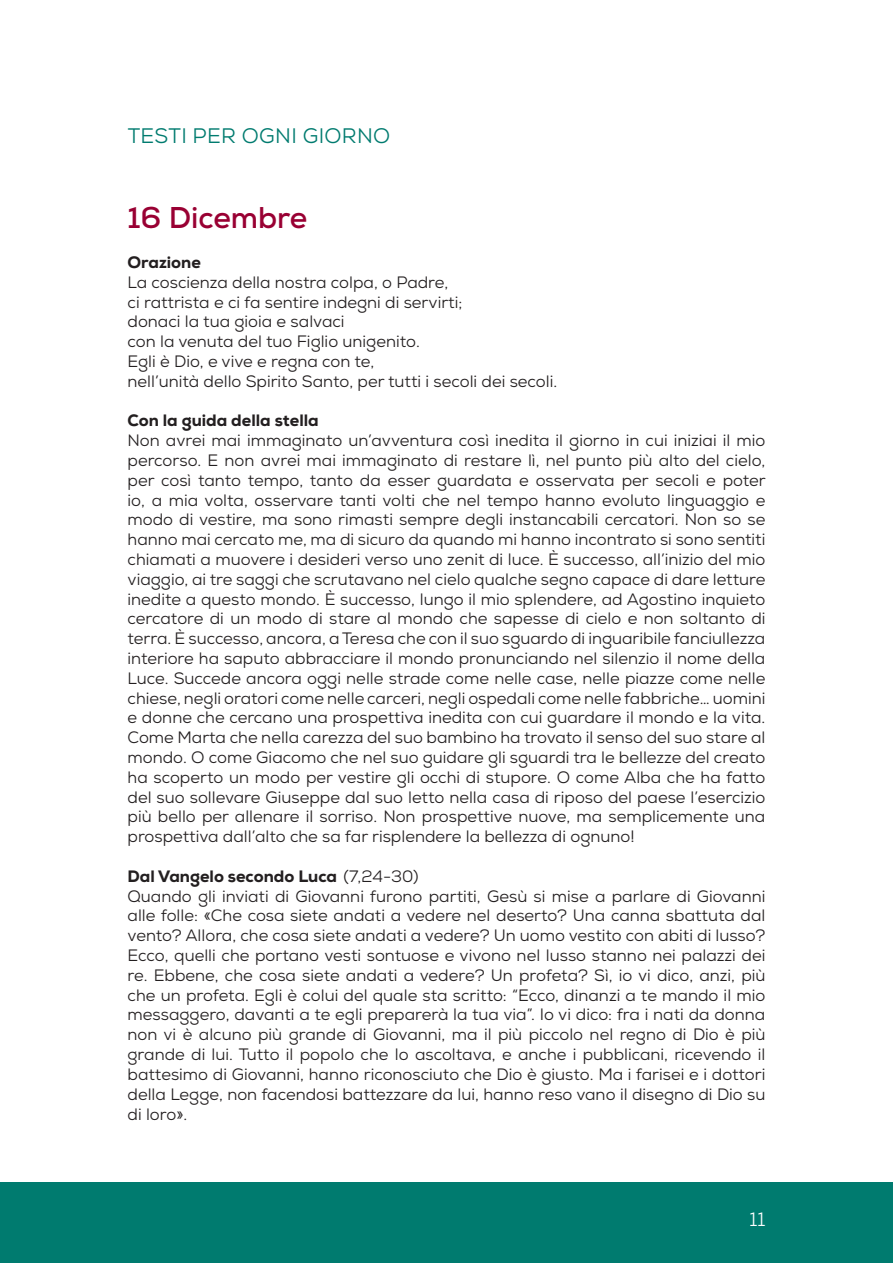
<style>
.page{position:relative;width:893px;height:1263px;background:#fff}
.page>*{position:absolute;margin:0;border:0;box-sizing:border-box;transform-origin:0 0}
.Normal__Web{font:700 30px "Nexa";color:#903}
.t1{font:21px "Nexa";letter-spacing:.015em;color:#007b6f}
.t2{font:19.5px "Nexa";color:#fff}
.Normale{font:16.5px/19.8px "Nexa";color:#231f20;text-align:justify}
.Normale-2{font:800 16.5px "Nexa";color:#231f20}
.s1{font-weight:400}
</style>
<div class="page">
<div style="left:0;top:1182px;width:893px;height:81px;background:#007b6f"></div>
<p class="t1" style="left:128px;top:123px;width:264px">TESTI PER OGNI GIORNO</p>
<p class="Normal__Web" style="left:128px;top:199px;width:181px">16 Dicembre</p>
<p class="Normale-2" style="left:128px;top:252px;width:75px">Orazione</p>
<p class="Normale" style="left:128px;top:272px;width:322px">La coscienza della nostra colpa, o Padre,</p>
<p class="Normale" style="left:128px;top:292px;width:336px">ci rattrista e ci fa sentire indegni di servirti;</p>
<p class="Normale" style="left:128px;top:312px;width:219px">donaci la tua gioia e salvaci</p>
<p class="Normale" style="left:128px;top:332px;width:294px">con la venuta del tuo Figlio unigenito.</p>
<p class="Normale" style="left:128px;top:351px;width:248px">Egli è Dio, e vive e regna con te,</p>
<p class="Normale" style="left:128px;top:371px;width:431px">nell’unità dello Spirito Santo, per tutti i secoli dei secoli.</p>
<p class="Normale-2" style="left:128px;top:410px;width:193px">Con la guida della stella</p>
<p class="Normale" style="left:128px;top:431px;width:640px">Non avrei mai immaginato un’avventura così inedita il giorno in cui iniziai il mio percorso. E non avrei mai immaginato di restare lì, nel punto più alto del cielo, per così tanto tempo, tanto da esser guardata e osservata per secoli e poter io, a mia volta, osservare tanti volti che nel tempo hanno evoluto linguaggio e modo di vestire, ma sono rimasti sempre degli instancabili cercatori. Non so se hanno mai cercato me, ma di sicuro da quando mi hanno incontrato si sono sentiti chiamati a muovere i desideri verso uno zenit di luce. È successo, all’inizio del mio viaggio, ai tre saggi che scrutavano nel cielo qualche segno capace di dare letture inedite a questo mondo. È successo, lungo il mio splendere, ad Agostino inquieto cercatore di un modo di stare al mondo che sapesse di cielo e non soltanto di terra. È successo, ancora, a Teresa che con il suo sguardo di inguaribile fanciullezza interiore ha saputo abbracciare il mondo pronunciando nel silenzio il nome della Luce. Succede ancora oggi nelle strade come nelle case, nelle piazze come nelle chiese, negli oratori come nelle carceri, negli ospedali come nelle fabbriche… uomini e donne che cercano una prospettiva inedita con cui guardare il mondo e la vita.<br>Come Marta che nella carezza del suo bambino ha trovato il senso del suo stare al mondo. O come Giacomo che nel suo guidare gli sguardi tra le bellezze del creato ha scoperto un modo per vestire gli occhi di stupore. O come Alba che ha fatto del suo sollevare Giuseppe dal suo letto nella casa di riposo del paese l’esercizio più bello per allenare il sorriso. Non prospettive nuove, ma semplicemente una prospettiva dall’alto che sa far risplendere la bellezza di ognuno!</p>
<p class="Normale-2" style="left:128px;top:866px;width:295px">Dal Vangelo secondo Luca <span class="s1">(7,24-30)  </span></p>
<p class="Normale" style="left:128px;top:886px;width:639px">Quando gli inviati di Giovanni furono partiti, Gesù si mise a parlare di Giovanni alle folle: «Che cosa siete andati a vedere nel deserto? Una canna sbattuta dal vento? Allora, che cosa siete andati a vedere? Un uomo vestito con abiti di lusso?<br>Ecco, quelli che portano vesti sontuose e vivono nel lusso stanno nei palazzi dei re. Ebbene, che cosa siete andati a vedere? Un profeta? Sì, io vi dico, anzi, più che un profeta. Egli è colui del quale sta scritto: “Ecco, dinanzi a te mando il mio messaggero, davanti a te egli preparerà la tua via”. Io vi dico: fra i nati da donna non vi è alcuno più grande di Giovanni, ma il più piccolo nel regno di Dio è più grande di lui. Tutto il popolo che lo ascoltava, e anche i pubblicani, ricevendo il battesimo di Giovanni, hanno riconosciuto che Dio è giusto. Ma i farisei e i dottori della Legge, non facendosi battezzare da lui, hanno reso vano il disegno di Dio su di loro».</p>
<p class="t2" style="left:750px;top:1207px;width:17px">11</p>
</div>
